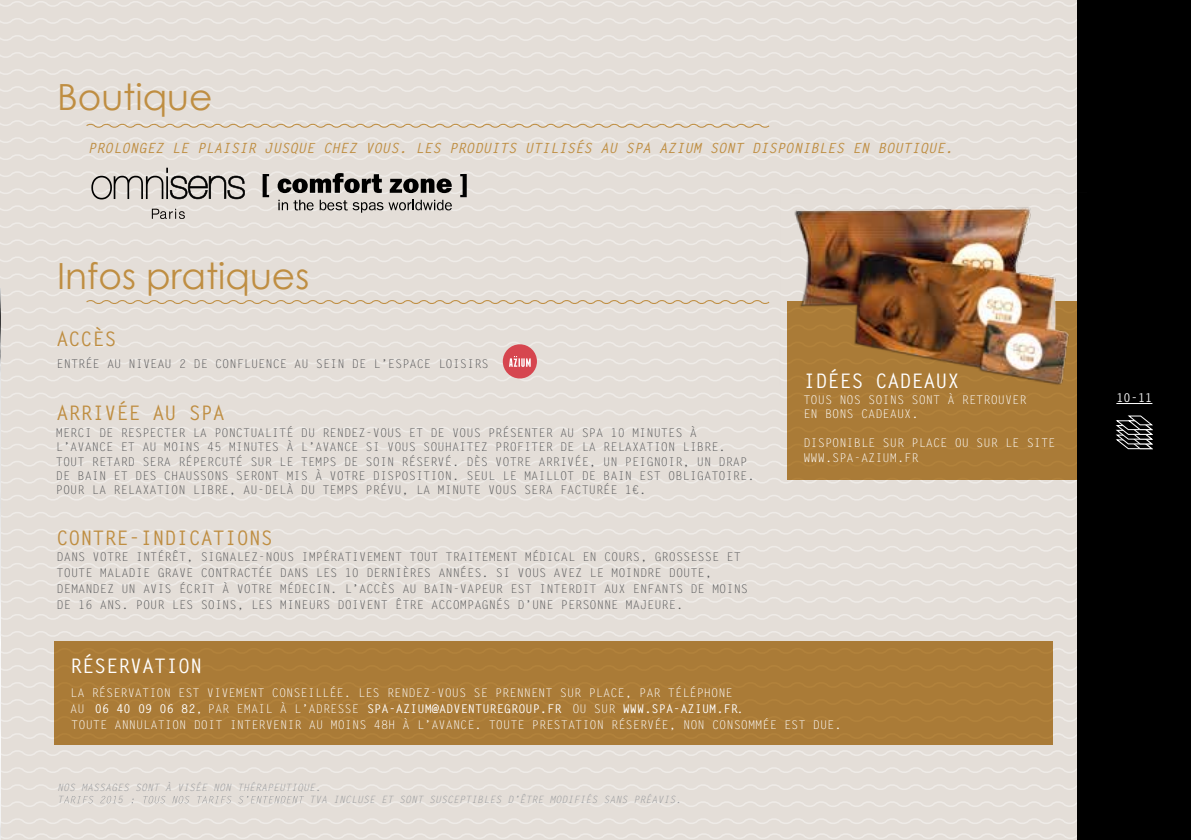
<style>
.page{position:relative;width:1191px;height:840px;background:#fff}
.page>*{position:absolute;margin:0;border:0;box-sizing:border-box;transform-origin:0 0}
.t1{font:36px "Century Gothic";color:#bf8e42}
.t2{font:700 20px "Letter Gothic Std";color:#bf8e42}
.t3{font:700 20px "Letter Gothic Std";color:#fff}
.t4{font:italic 700 14px "Letter Gothic Std";color:#bf8e42}
.t5{font:12px/14.4px "Letter Gothic Std";color:#58595b}
.t6{font:12px/16px "Letter Gothic Std";color:#fff}
.t7{font:12px "Letter Gothic Std";color:#575759}
.t8{font:700 12px "Letter Gothic Std";color:#fff}
.t9{font:italic 10px/12px "Letter Gothic Std";color:#95979a}
.s1{font-weight:700}
</style>
<div class="page">
<div style="left:0;top:0;width:1191px;height:839px;background:#e4ded8"></div>
<svg style="left:1px;top:1px;width:1076px;height:6px"></svg>
<svg style="left:1px;top:18px;width:1076px;height:6px"></svg>
<svg style="left:1px;top:35px;width:1076px;height:6px"></svg>
<svg style="left:1px;top:52px;width:1076px;height:6px"></svg>
<svg style="left:1px;top:69px;width:1076px;height:6px"></svg>
<svg style="left:1px;top:86px;width:1076px;height:6px"></svg>
<svg style="left:1px;top:103px;width:1076px;height:6px"></svg>
<svg style="left:1px;top:137px;width:1076px;height:6px"></svg>
<svg style="left:1px;top:154px;width:1076px;height:6px"></svg>
<svg style="left:1px;top:240px;width:779px;height:5px"></svg>
<svg style="left:1px;top:257px;width:779px;height:5px"></svg>
<svg style="left:1px;top:274px;width:779px;height:5px"></svg>
<svg style="left:1px;top:325px;width:779px;height:5px"></svg>
<svg style="left:1px;top:342px;width:779px;height:6px"></svg>
<svg style="left:1px;top:373px;width:779px;height:8px"></svg>
<svg style="left:1px;top:393px;width:779px;height:5px"></svg>
<svg style="left:1px;top:461px;width:786px;height:5px"></svg>
<svg style="left:1px;top:478px;width:1076px;height:5px"></svg>
<svg style="left:1px;top:495px;width:1076px;height:5px"></svg>
<svg style="left:1px;top:512px;width:1076px;height:5px"></svg>
<svg style="left:1px;top:529px;width:1076px;height:5px"></svg>
<svg style="left:1px;top:546px;width:1076px;height:5px"></svg>
<svg style="left:1px;top:563px;width:1076px;height:5px"></svg>
<svg style="left:1px;top:580px;width:1076px;height:6px"></svg>
<svg style="left:1px;top:597px;width:1076px;height:6px"></svg>
<svg style="left:1px;top:614px;width:1076px;height:6px"></svg>
<svg style="left:1px;top:631px;width:1076px;height:6px"></svg>
<svg style="left:1px;top:645px;width:1076px;height:10px"></svg>
<svg style="left:1px;top:662px;width:1076px;height:10px"></svg>
<svg style="left:1px;top:679px;width:1076px;height:10px"></svg>
<svg style="left:1px;top:696px;width:1076px;height:10px"></svg>
<svg style="left:1px;top:713px;width:1076px;height:10px"></svg>
<svg style="left:1px;top:730px;width:1076px;height:10px"></svg>
<svg style="left:1px;top:750px;width:1076px;height:6px"></svg>
<svg style="left:1px;top:767px;width:1076px;height:6px"></svg>
<svg style="left:1px;top:819px;width:1076px;height:20px"></svg>
<div style="left:54px;top:641px;width:998px;height:103px;background:#aa7b37"></div>
<div style="left:1077px;top:0;width:114px;height:839px;background:#000"></div>
<svg style="left:1px;top:784px;width:1076px;height:23px"></svg>
<img style="left:0;top:289px;width:1px;height:550px">
<img style="left:0;top:0;width:1px;height:289px">
<svg style="left:0;top:168px;width:1077px;height:62px"></svg>
<hr style="left:1116px;top:403px;width:36px;height:1px;background:#fff">
<svg style="left:787px;top:399px;width:290px;height:80px"></svg>
<div style="left:788px;top:399px;width:289px;height:75px;background:#aa7b37"></div>
<img style="left:780px;top:192px;width:297px;height:207px">
<svg style="left:0;top:118px;width:1077px;height:11px"></svg>
<svg style="left:0;top:288px;width:1077px;height:27px"></svg>
<div style="left:503px;top:344px;width:34px;height:34px;background:#d6464f;border-radius:50%"></div>
<svg style="left:0;top:356px;width:1077px;height:10px"></svg>
<svg style="left:0;top:407px;width:1153px;height:44px"></svg>
<h1 class="t1" style="left:57px;top:72px;width:157px">Boutique</h1>
<p class="t4" style="left:88px;top:139px;width:867px">PROLONGEZ LE PLAISIR JUSQUE CHEZ VOUS. LES PRODUITS UTILISÉS AU SPA AZIUM SONT DISPONIBLES EN BOUTIQUE.</p>
<h1 class="t1" style="left:57px;top:251px;width:254px">Infos pratiques</h1>
<h2 class="t2" style="left:57px;top:326px;width:62px">ACCÈS</h2>
<p class="t7" style="left:57px;top:357px;width:434px">ENTRÉE AU NIVEAU 2 DE CONFLUENCE AU SEIN DE L’ESPACE LOISIRS</p>
<h2 class="t2" style="left:57px;top:400px;width:170px">ARRIVÉE AU SPA</h2>
<p class="t5" style="left:56px;top:425px;width:700px">MERCI DE RESPECTER LA PONCTUALITÉ DU RENDEZ-VOUS ET DE VOUS PRÉSENTER AU SPA 10 MINUTES À L’AVANCE ET AU MOINS 45 MINUTES À L’AVANCE SI VOUS SOUHAITEZ PROFITER DE LA RELAXATION LIBRE.<br>TOUT RETARD SERA RÉPERCUTÉ SUR LE TEMPS DE SOIN RÉSERVÉ. DÈS VOTRE ARRIVÉE, UN PEIGNOIR, UN DRAP DE BAIN ET DES CHAUSSONS SERONT MIS À VOTRE DISPOSITION. SEUL LE MAILLOT DE BAIN EST OBLIGATOIRE.<br>POUR LA RELAXATION LIBRE, AU-DELÀ DU TEMPS PRÉVU, LA MINUTE VOUS SERA FACTURÉE 1€.</p>
<h2 class="t2" style="left:57px;top:525px;width:218px">CONTRE-INDICATIONS</h2>
<p class="t5" style="left:57px;top:549px;width:693px;line-height:16px">DANS VOTRE INTÉRÊT, SIGNALEZ-NOUS IMPÉRATIVEMENT TOUT TRAITEMENT MÉDICAL EN COURS, GROSSESSE ET TOUTE MALADIE GRAVE CONTRACTÉE DANS LES 10 DERNIÈRES ANNÉES. SI VOUS AVEZ LE MOINDRE DOUTE, DEMANDEZ UN AVIS ÉCRIT À VOTRE MÉDECIN. L’ACCÈS AU BAIN-VAPEUR EST INTERDIT AUX ENFANTS DE MOINS DE 16 ANS. POUR LES SOINS, LES MINEURS DOIVENT ÊTRE ACCOMPAGNÉS D’UNE PERSONNE MAJEURE.</p>
<h2 class="t3" style="left:803px;top:368px;width:157px">IDÉES CADEAUX</h2>
<p class="t6" style="left:803px;top:393px;width:225px;line-height:14px">TOUS NOS SOINS SONT À RETROUVER<br>EN BONS CADEAUX.</p>
<p class="t6" style="left:803px;top:436px;width:254px;line-height:14.4px">DISPONIBLE SUR PLACE OU SUR LE SITE<br>WWW.SPA-AZIUM.FR</p>
<h2 class="t3" style="left:70px;top:653px;width:134px">RÉSERVATION</h2>
<p class="t6" style="left:70px;top:684px;width:773px">LA RÉSERVATION EST VIVEMENT CONSEILLÉE. LES RENDEZ-VOUS SE PRENNENT SUR PLACE, PAR TÉLÉPHONE<br>AU <span class="s1">06 40 09 06 82</span>, PAR EMAIL À L’ADRESSE <span class="s1">SPA-AZIUM@ADVENTUREGROUP.FR</span> OU SUR <span class="s1">WWW.SPA-AZIUM.FR</span>.<br>TOUTE ANNULATION DOIT INTERVENIR AU MOINS 48H À L’AVANCE. TOUTE PRESTATION RÉSERVÉE, NON CONSOMMÉE EST DUE.</p>
<p class="t9" style="left:57px;top:781px;width:266px">NOS MASSAGES SONT À VISÉE NON THÉRAPEUTIQUE.<br>T</p>
<p class="t9" style="left:309px;top:793px;width:373px">TVA INCLUSE ET SONT SUSCEPTIBLES D’ÊTRE MODIFIÉS SANS PRÉAVIS.</p>
<p class="t9" style="left:117px;top:793px;width:7px">5</p>
<p class="t8" style="left:1116px;top:389px;width:37px">10-11</p>
</div>
